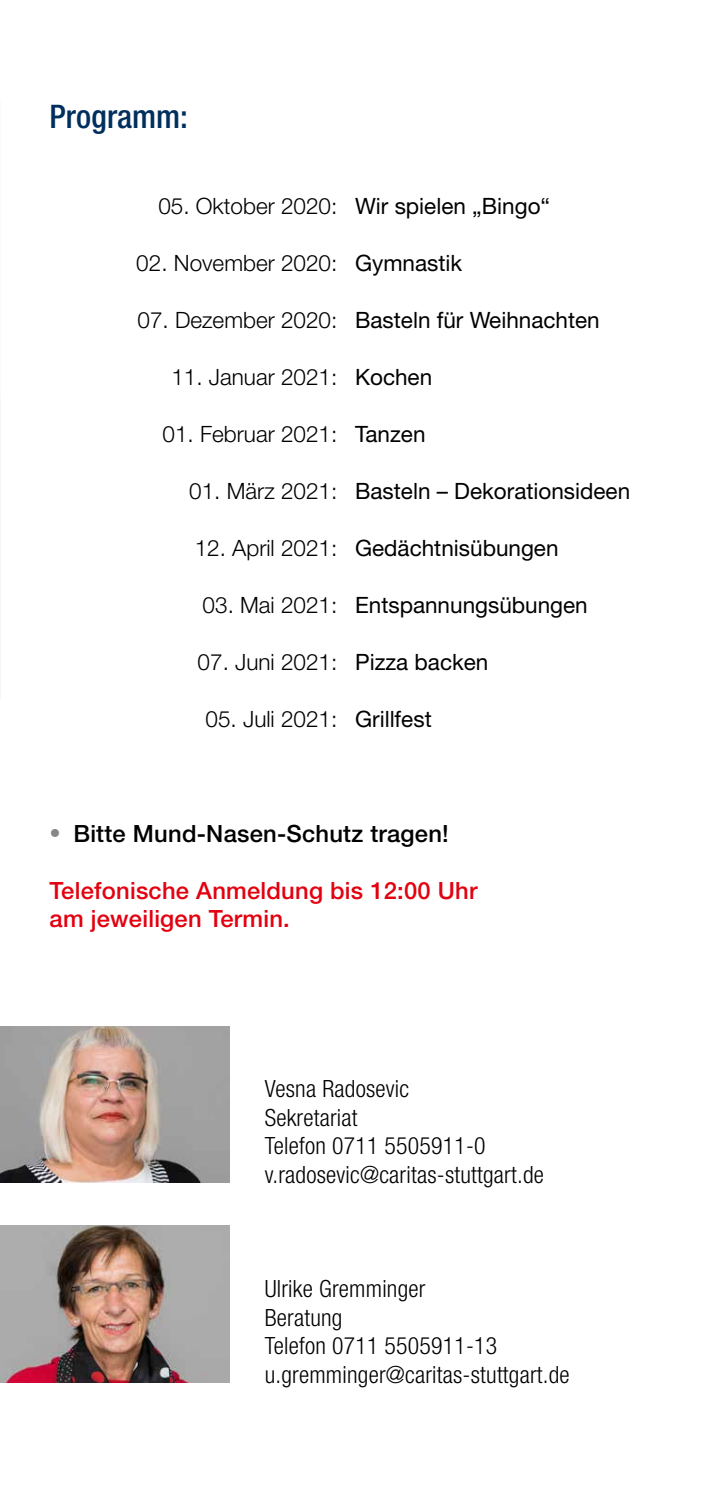
<style>
.page{position:relative;width:709px;height:1489px;background:#fff}
.page>*{position:absolute;margin:0;border:0;box-sizing:border-box;transform-origin:0 0}
.t1{font:500 condensed 32.5px "Helvetica Neue LT Std";color:#002f5d}
.t2{font:300 condensed 23.75px/28.5px "Helvetica Neue LT Std";letter-spacing:.01em;color:#000}
.t3{font:500 23.75px/28.5px "Helvetica Neue LT Std";letter-spacing:.01em;color:#e3000f}
.t4{font:500 23.75px "Helvetica Neue LT Std";letter-spacing:.01em;color:#000}
.t5{font:22.5px "Helvetica Neue LT Std";color:#000}
.t6{font:300 22.5px "Helvetica Neue LT Std";color:#000}
.s1{font-weight:300;font-size:22.5px;color:#878786}
</style>
<div class="page">
<img style="left:0;top:1026px;width:229px;height:156px">
<img style="left:0;top:1225px;width:229px;height:157px">
<h1 class="t1" style="left:50px;top:97px;width:140px">Programm:</h1>
<p class="t6" style="left:158px;top:192px;width:180px">05. Oktober 2020:</p>
<p class="t6" style="left:136px;top:249px;width:202px">02. November 2020:</p>
<p class="t6" style="left:138px;top:306px;width:201px">07. Dezember 2020:</p>
<p class="t6" style="left:171px;top:363px;width:167px">11. Januar 2021:</p>
<p class="t6" style="left:163px;top:420px;width:176px">01. Februar 2021:</p>
<p class="t6" style="left:189px;top:477px;width:150px">01. März 2021:</p>
<p class="t6" style="left:195px;top:534px;width:144px">12. April 2021:</p>
<p class="t6" style="left:203px;top:591px;width:136px">03. Mai 2021:</p>
<p class="t6" style="left:198px;top:648px;width:141px">07. Juni 2021:</p>
<p class="t6" style="left:205px;top:705px;width:133px">05. Juli 2021:</p>
<p class="t5" style="left:355px;top:192px;width:197px">Wir spielen „Bingo“</p>
<p class="t5" style="left:355px;top:249px;width:109px">Gymnastik</p>
<p class="t5" style="left:355px;top:306px;width:246px">Basteln für Weihnachten</p>
<p class="t5" style="left:355px;top:363px;width:79px">Kochen</p>
<p class="t5" style="left:355px;top:420px;width:72px">Tanzen</p>
<p class="t5" style="left:355px;top:477px;width:277px">Basteln – Dekorationsideen</p>
<p class="t5" style="left:355px;top:534px;width:205px">Gedächtnisübungen</p>
<p class="t5" style="left:355px;top:591px;width:234px">Entspannungsübungen</p>
<p class="t5" style="left:355px;top:648px;width:135px">Pizza backen</p>
<p class="t5" style="left:355px;top:705px;width:78px">Grillfest</p>
<p class="t4" style="left:50px;top:818px;width:401px"><span class="s1">•</span> Bitte Mund-Nasen-Schutz tragen!</p>
<p class="t3" style="left:50px;top:875px;width:429px">Telefonische Anmeldung bis 12:00 Uhr am jeweiligen Termin.</p>
<p class="t2" style="left:265px;top:1074px;width:281px">Vesna Radosevic<br>Sekretariat<br>Telefon 0711 5505911-0 v.radosevic@caritas-stuttgart.de</p>
<p class="t2" style="left:265px;top:1274px;width:306px">Ulrike Gremminger<br>Beratung<br>Telefon 0711 5505911-13 u.gremminger@caritas-stuttgart.de</p>
</div>
